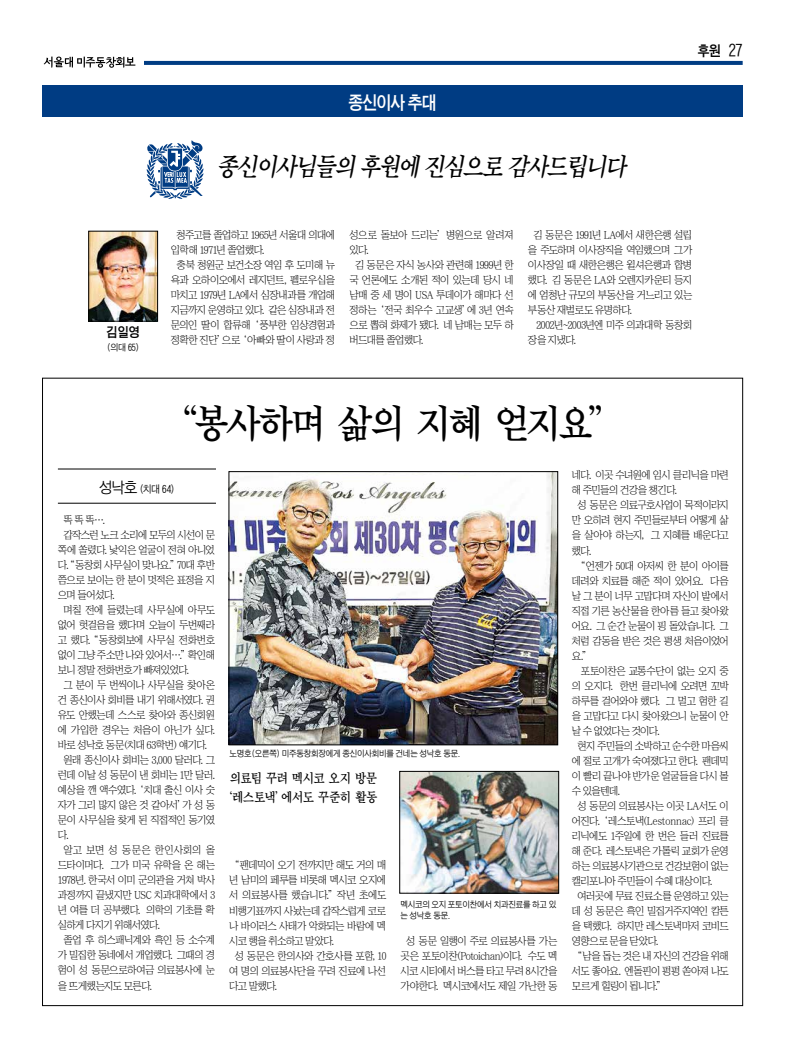
<style>
.page{position:relative;width:792px;height:1049px;background:#fff}
.page>*{position:absolute;margin:0;border:0;box-sizing:border-box;transform-origin:0 0}
.t1{font:39px "Csn Tm";letter-spacing:-.075em;color:#000}
.t2{font:italic 25px "Csn Tm";color:#000;scale:.95 1}
.t3{font:18px "Csn Tg";letter-spacing:-.085em;color:#fff;scale:.95 1}
.t4{font:14px "Csn Tg";color:#000}
.t5{font:13px/19px "Csn Tm";letter-spacing:-.055em;color:#000;text-align:right}
.t6{font:13px "Csn Tg";color:#000}
.t7{font:10.5px/15px "Csnm";letter-spacing:-.055em;color:#000;text-align:center}
.t8{font:10.5px "Csnm";letter-spacing:-.035em;color:#000}
.t9{font:10.5px "Csnm";letter-spacing:-.025em;color:#000}
.t10{font:10.5px "Csnm";letter-spacing:-.03em;color:#000}
.t11{font:10.5px "Csnm";letter-spacing:-.01em;color:#000}
.t12{font:10.5px "Csnm";letter-spacing:-.015em;color:#000}
.t13{font:10.5px "Csnm";letter-spacing:-.005em;color:#000}
.t14{font:10px "Csng";color:#000}
.t15{font:9px "Csng";color:#000}
.t16{font:8.5px/11px "Csng";letter-spacing:-.02em;color:#000}
.s1{font-family:"Csng";font-size:16px}
.s2{font-size:15px}
</style>
<div class="page">
<svg style="left:144px;top:61px;width:599px;height:4px;background:#043f85"></svg>
<svg style="left:44px;top:57px;width:91px;height:11px"></svg>
<div style="left:43px;top:86px;width:700px;height:31px;background:#003c83"></div>
<svg style="left:146px;top:140px;width:58px;height:59px"></svg>
<img style="left:91px;top:233px;width:65px;height:86px">
<div style="left:89px;top:231px;width:69px;height:90px;border:1px solid #000"></div>
<img style="left:231px;top:473px;width:325px;height:270px">
<div style="left:229px;top:471px;width:329px;height:274px;border:1px solid #000"></div>
<img style="left:402px;top:773px;width:155px;height:118px">
<div style="left:400px;top:771px;width:159px;height:122px;border:1px solid #000"></div>
<hr style="left:58px;top:469px;width:158px;height:1px;background:#000">
<hr style="left:58px;top:503px;width:158px;height:1px;background:#000">
<p class="t6" style="left:106px;top:326px;width:35px">김일영</p>
<p class="t15" style="left:107px;top:343px;width:34px">(의대 65)</p>
<h3 class="t3" style="left:348px;top:93px;width:95px">종신이사 추대</h3>
<h2 class="t2" style="left:217px;top:154px;width:437px">종신이사님들의 후원에 진심으로 감사드립니다</h2>
<h3 class="t4" style="left:698px;top:44px;width:47px">후원 <span class="s1">27</span></h3>
<p class="t7" style="left:176px;top:228px;width:160px">청주고를 졸업하고 1965년 서울대 의대에</p>
<p class="t7" style="left:171px;top:243px;width:95px">입학해 1971년 졸업했다.</p>
<p class="t7" style="left:176px;top:258px;width:160px">충북 청원군 보건소장 역임 후 도미해 뉴</p>
<p class="t7" style="left:171px;top:273px;width:166px">욕과 오하이오에서 레지던트, 펠로우십을</p>
<p class="t7" style="left:171px;top:288px;width:166px">마치고 1979년 LA에서 심장내과를 개업해</p>
<p class="t7" style="left:171px;top:303px;width:166px">지금까지 운영하고 있다. 같은 심장내과 전</p>
<p class="t7" style="left:171px;top:318px;width:166px">문의인 딸이 합류해 ‘풍부한 임상경험과</p>
<p class="t8" style="left:171px;top:335px;width:166px">정확한 진단’으로 ‘아빠와 딸이 사랑과 정</p>
<p class="t7" style="left:349px;top:228px;width:166px">성으로 돌보아 드리는’병원으로 알려져</p>
<p class="t7" style="left:349px;top:243px;width:21px">있다.</p>
<p class="t9" style="left:355px;top:260px;width:160px">김 동문은 자식 농사와 관련해 1999년 한</p>
<p class="t7" style="left:349px;top:273px;width:166px">국 언론에도 소개된 적이 있는데 당시 네</p>
<p class="t7" style="left:349px;top:288px;width:166px">남매 중 세 명이 USA 투데이가 해마다 선</p>
<p class="t7" style="left:349px;top:303px;width:166px">정하는 ‘전국 최우수 고교생’에 3년 연속</p>
<p class="t7" style="left:349px;top:318px;width:166px">으로 뽑혀 화제가 됐다. 네 남매는 모두 하</p>
<p class="t7" style="left:349px;top:333px;width:76px">버드대를 졸업했다.</p>
<p class="t7" style="left:528px;top:228px;width:166px;text-align:justify;text-indent:6px">김 동문은 1991년 LA에서 새한은행 설립 을 주도하며 이사장직을 역임했으며 그가 이사장일 때 새한은행은 윌셔은행과 합병 했다. 김 동문은 LA와 오렌지카운티 등지 에 엄청난 규모의 부동산을 거느리고 있는 부동산 재벌로도 유명하다.</p>
<p class="t7" style="left:528px;top:318px;width:166px;text-align:left;text-indent:8px">2002년~2003년엔 미주 의과대학 동창회 장을 지냈다.</p>
<h1 class="t1" style="left:162px;top:403px;width:462px">“봉사하며 삶의 지혜 얻지요”</h1>
<p class="t14" style="left:99px;top:484px;width:77px"><span class="s2">성낙호</span> (치대 64)</p>
<p class="t7" style="left:64px;top:513px;width:43px">똑 똑 똑….</p>
<p class="t7" style="left:64px;top:528px;width:153px">갑작스런 노크 소리에 모두의 시선이 문</p>
<p class="t7" style="left:58px;top:543px;width:159px">쪽에 쏠렸다. 낯익은 얼굴이 전혀 아니었</p>
<p class="t7" style="left:58px;top:558px;width:159px">다. “동창회 사무실이 맞나요.”70대 후반</p>
<p class="t7" style="left:58px;top:573px;width:159px">쯤으로 보이는 한 분이 멋적은 표정을 지</p>
<p class="t7" style="left:58px;top:588px;width:58px">으며 들어섰다.</p>
<p class="t7" style="left:64px;top:603px;width:153px">며칠 전에 들렸는데 사무실에 아무도</p>
<p class="t7" style="left:58px;top:618px;width:159px">없어 헛걸음을 했다며 오늘이 두번째라</p>
<p class="t7" style="left:58px;top:633px;width:159px">고 했다. “동창회보에 사무실 전화번호</p>
<p class="t7" style="left:58px;top:648px;width:159px">없이 그냥 주소만 나와 있어서….”확인해</p>
<p class="t7" style="left:58px;top:663px;width:133px">보니 정말 전화번호가 빠져있었다.</p>
<p class="t10" style="left:64px;top:680px;width:153px">그 분이 두 번씩이나 사무실을 찾아온</p>
<p class="t7" style="left:58px;top:693px;width:159px">건 종신이사 회비를 내기 위해서였다. 권</p>
<p class="t7" style="left:58px;top:708px;width:159px">유도 안했는데 스스로 찾아와 종신회원</p>
<p class="t7" style="left:58px;top:723px;width:159px">에 가입한 경우는 처음이 아닌가 싶다.</p>
<p class="t7" style="left:58px;top:738px;width:151px">바로 성낙호 동문(치대 63학번) 얘기다.</p>
<p class="t7" style="left:64px;top:753px;width:153px">원래 종신이사 회비는 3,000 달러다. 그</p>
<p class="t7" style="left:58px;top:768px;width:159px">런데 이날 성 동문이 낸 회비는 1만 달러.</p>
<p class="t7" style="left:58px;top:783px;width:159px">예상을 깬 액수였다. ‘치대 출신 이사 숫</p>
<p class="t7" style="left:58px;top:798px;width:159px">자가 그리 많지 않은 것 같아서’가 성 동</p>
<p class="t7" style="left:58px;top:813px;width:159px">문이 사무실을 찾게 된 직접적인 동기였</p>
<p class="t7" style="left:58px;top:828px;width:12px">다.</p>
<p class="t13" style="left:64px;top:845px;width:153px">알고 보면 성 동문은 한인사회의 올</p>
<p class="t7" style="left:58px;top:858px;width:159px">드타이머다. 그가 미국 유학을 온 해는</p>
<p class="t7" style="left:58px;top:873px;width:159px">1978년. 한국서 이미 군의관을 거쳐 박사</p>
<p class="t7" style="left:58px;top:888px;width:159px">과정까지 끝냈지만 USC 치과대학에서 3</p>
<p class="t7" style="left:58px;top:903px;width:159px">년 여를 더 공부했다. 의학의 기초를 확</p>
<p class="t7" style="left:58px;top:918px;width:103px">실하게 다지기 위해서였다.</p>
<p class="t7" style="left:64px;top:933px;width:153px">졸업 후 히스패닉계와 흑인 등 소수계</p>
<p class="t7" style="left:58px;top:948px;width:159px">가 밀집한 동네에서 개업했다. 그때의 경</p>
<p class="t7" style="left:58px;top:963px;width:159px">험이 성 동문으로하여금 의료봉사에 눈</p>
<p class="t7" style="left:58px;top:978px;width:96px">을 뜨게했는지도 모른다.</p>
<p class="t16" style="left:230px;top:748px;width:232px">노명호(오른쪽) 미주동창회장에게 종신이사회비를 건네는 성낙호 동문.</p>
<p class="t5" style="left:221px;top:769px;width:158px">의료팀 꾸려 멕시코 오지 방문 ‘레스토낵’에서도 꾸준히 활동</p>
<p class="t7" style="left:230px;top:858px;width:158px">“팬데믹이 오기 전까지만 해도 거의 매</p>
<p class="t7" style="left:229px;top:873px;width:159px">년 남미의 페루를 비롯해 멕시코 오지에</p>
<p class="t7" style="left:229px;top:888px;width:159px">서 의료봉사를 했습니다.”작년 초에도</p>
<p class="t7" style="left:229px;top:903px;width:159px">비행기표까지 사놨는데 갑작스럽게 코로</p>
<p class="t7" style="left:229px;top:918px;width:159px">나 바이러스 사태가 악화되는 바람에 멕</p>
<p class="t7" style="left:229px;top:933px;width:106px">시코 행을 취소하고 말았다.</p>
<p class="t8" style="left:235px;top:950px;width:153px">성 동문은 한의사와 간호사를 포함, 10</p>
<p class="t7" style="left:229px;top:963px;width:159px">여 명의 의료봉사단을 꾸려 진료에 나선</p>
<p class="t7" style="left:229px;top:978px;width:49px">다고 말했다.</p>
<p class="t16" style="left:400px;top:899px;width:157px">멕시코의 오지 포토이찬에서 치과진료를 하고 있 는 성낙호 동문.</p>
<p class="t7" style="left:401px;top:933px;width:159px">성 동문 일행이 주로 의료봉사를 가는 곳은 포토이찬(Potoichan)이다. 수도 멕 시코 시티에서 버스를 타고 무려 8시간을 가야한다. 멕시코에서도 제일 가난한 동</p>
<p class="t7" style="left:572px;top:468px;width:159px">네다. 이곳 수녀원에 임시 클리닉을 마련</p>
<p class="t7" style="left:572px;top:483px;width:107px">해 주민들의 건강을 챙긴다.</p>
<p class="t7" style="left:578px;top:498px;width:153px">성 동문은 의료구호사업이 목적이라지</p>
<p class="t7" style="left:572px;top:513px;width:159px">만 오히려 현지 주민들로부터 어떻게 삶</p>
<p class="t7" style="left:572px;top:528px;width:159px">을 살아야 하는지, 그 지혜를 배운다고</p>
<p class="t7" style="left:572px;top:543px;width:21px">했다.</p>
<p class="t7" style="left:576px;top:558px;width:155px">“언젠가 50대 아저씨 한 분이 아이를</p>
<p class="t7" style="left:572px;top:573px;width:159px">데려와 치료를 해준 적이 있어요. 다음</p>
<p class="t7" style="left:572px;top:588px;width:159px">날 그 분이 너무 고맙다며 자신이 밭에서</p>
<p class="t12" style="left:572px;top:605px;width:159px">직접 기른 농산물을 한아름 들고 찾아왔</p>
<p class="t7" style="left:572px;top:618px;width:159px">어요. 그 순간 눈물이 핑 돌았습니다. 그</p>
<p class="t7" style="left:572px;top:633px;width:159px">처럼 감동을 받은 것은 평생 처음이었어</p>
<p class="t7" style="left:572px;top:648px;width:21px">요.”</p>
<p class="t7" style="left:581px;top:663px;width:150px">포토이찬은 교통수단이 없는 오지 중</p>
<p class="t7" style="left:572px;top:678px;width:159px">의 오지다. 한번 클리닉에 오려면 꼬박</p>
<p class="t7" style="left:572px;top:693px;width:159px">하루를 걸어와야 했다. 그 멀고 험한 길</p>
<p class="t7" style="left:572px;top:708px;width:159px">을 고맙다고 다시 찾아왔으니 눈물이 안</p>
<p class="t7" style="left:572px;top:723px;width:89px">날 수 없었다는 것이다.</p>
<p class="t7" style="left:578px;top:738px;width:153px">현지 주민들의 소박하고 순수한 마음씨</p>
<p class="t7" style="left:572px;top:753px;width:159px">에 절로 고개가 숙여졌다고 한다. 팬데믹</p>
<p class="t9" style="left:572px;top:770px;width:159px">이 빨리 끝나야 반가운 얼굴들을 다시 볼</p>
<p class="t7" style="left:572px;top:783px;width:50px">수 있을텐데.</p>
<p class="t7" style="left:578px;top:798px;width:153px">성 동문의 의료봉사는 이곳 LA서도 이</p>
<p class="t11" style="left:572px;top:815px;width:159px">어진다. ‘레스토낵(Lestonnac) 프리 클</p>
<p class="t7" style="left:572px;top:828px;width:159px">리닉에도 1주일에 한 번은 들러 진료를</p>
<p class="t7" style="left:572px;top:843px;width:159px">해 준다. 레스토낵은 가톨릭 교회가 운영</p>
<p class="t7" style="left:572px;top:858px;width:159px">하는 의료봉사기관으로 건강보험이 없는</p>
<p class="t7" style="left:572px;top:873px;width:142px">캘리포니아 주민들이 수혜 대상이다.</p>
<p class="t7" style="left:578px;top:888px;width:153px">여러곳에 무료 진료소를 운영하고 있는</p>
<p class="t7" style="left:572px;top:903px;width:159px">데 성 동문은 흑인 밀집거주지역인 캄튼</p>
<p class="t7" style="left:572px;top:918px;width:159px">을 택했다. 하지만 레스토낵마저 코비드</p>
<p class="t10" style="left:572px;top:935px;width:88px">영향으로 문을 닫았다.</p>
<p class="t7" style="left:572px;top:948px;width:158px">“남을 돕는 것은 내 자신의 건강을 위해</p>
<p class="t7" style="left:572px;top:963px;width:159px">서도 좋아요. 엔돌핀이 펑펑 쏟아져 나도</p>
<p class="t7" style="left:572px;top:978px;width:96px">모르게 힐링이 됩니다.”</p>
</div>
